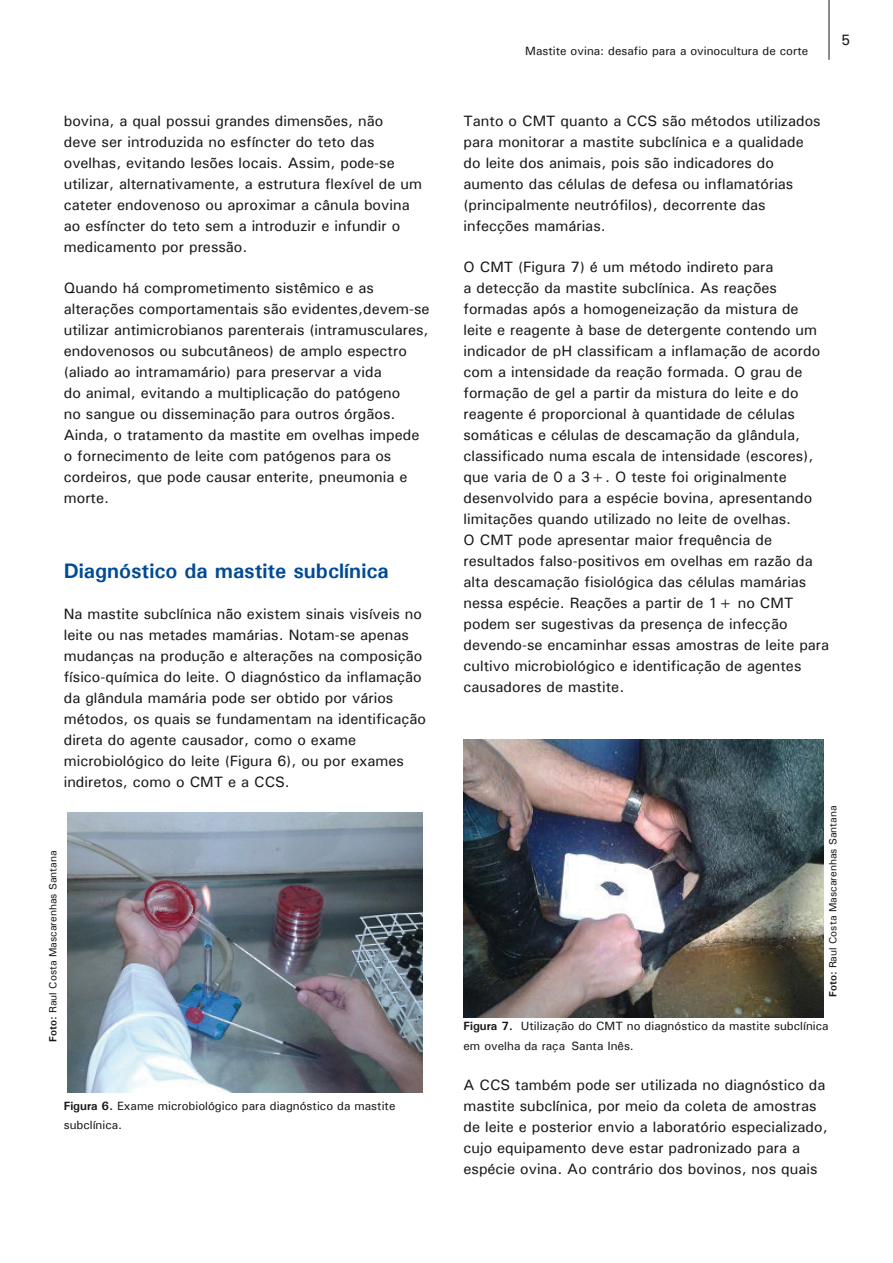
<style>
.page{position:relative;width:893px;height:1263px;background:#fff}
.page>*{position:absolute;margin:0;border:0;box-sizing:border-box;transform-origin:0 0}
.Título_1{font:700 21px "Univers";color:#004b94}
.Corpo_de_texto_1{font:500 15px/21px "Univers";color:#1a171c}
.Figuras{font:500 12px/19.5px "Univers";color:#1a171c}
.Figuras-2{font:500 10.5px "Univers";color:#1a171c}
.s1{font-weight:700}
</style>
<div class="page">
<hr style="left:829px;top:0;width:1px;height:60px;background:#1a171c">
<img style="left:67px;top:813px;width:355px;height:280px">
<img style="left:463px;top:740px;width:361px;height:277px">
<p class="Corpo_de_texto_1" style="left:64px;top:110px;width:360px">bovina, a qual possui grandes dimensões, não<br>deve ser introduzida no esfíncter do teto das ovelhas, evitando lesões locais. Assim, pode-se utilizar, alternativamente, a estrutura flexível de um cateter endovenoso ou aproximar a cânula bovina ao esfíncter do teto sem a introduzir e infundir o medicamento por pressão.</p>
<p class="Corpo_de_texto_1" style="left:64px;top:277px;width:367px">Quando há comprometimento sistêmico e as alterações comportamentais são evidentes,devem-se utilizar antimicrobianos parenterais (intramusculares, endovenosos ou subcutâneos) de amplo espectro (aliado ao intramamário) para preservar a vida<br>do animal, evitando a multiplicação do patógeno<br>no sangue ou disseminação para outros órgãos.<br>Ainda, o tratamento da mastite em ovelhas impede o fornecimento de leite com patógenos para os cordeiros, que pode causar enterite, pneumonia e morte.</p>
<p class="Título_1" style="left:64px;top:558px;width:327px">Diagnóstico da mastite subclínica</p>
<p class="Corpo_de_texto_1" style="left:64px;top:603px;width:364px">Na mastite subclínica não existem sinais visíveis no leite ou nas metades mamárias. Notam-se apenas mudanças na produção e alterações na composição físico-química do leite. O diagnóstico da inflamação da glândula mamária pode ser obtido por vários métodos, os quais se fundamentam na identificação direta do agente causador, como o exame microbiológico do leite (Figura 6), ou por exames indiretos, como o CMT e a CCS.</p>
<p class="Figuras-2" style="left:46px;top:1042px;width:193px;rotate:-90deg"><span class="s1">Foto:</span> Raul Costa Mascarenhas Santana</p>
<p class="Figuras" style="left:64px;top:1096px;width:333px"><span class="s1">Figura 6.</span> Exame microbiológico para diagnóstico da mastite subclínica.</p>
<p class="Figuras" style="left:525px;top:41px;width:284px">Mastite ovina: desafio para a ovinocultura de corte</p>
<p class="Corpo_de_texto_1" style="left:841px;top:29px;width:11px">5</p>
<p class="Corpo_de_texto_1" style="left:463px;top:110px;width:359px">Tanto o CMT quanto a CCS são métodos utilizados para monitorar a mastite subclínica e a qualidade do leite dos animais, pois são indicadores do aumento das células de defesa ou inflamatórias (principalmente neutrófilos), decorrente das infecções mamárias.</p>
<p class="Corpo_de_texto_1" style="left:463px;top:256px;width:367px">O CMT (Figura 7) é um método indireto para<br>a detecção da mastite subclínica. As reações formadas após a homogeneização da mistura de leite e reagente à base de detergente contendo um indicador de pH classificam a inflamação de acordo com a intensidade da reação formada. O grau de formação de gel a partir da mistura do leite e do reagente é proporcional à quantidade de células somáticas e células de descamação da glândula, classificado numa escala de intensidade (escores), que varia de 0 a 3+. O teste foi originalmente desenvolvido para a espécie bovina, apresentando limitações quando utilizado no leite de ovelhas.<br>O CMT pode apresentar maior frequência de resultados falso-positivos em ovelhas em razão da alta descamação fisiológica das células mamárias nessa espécie. Reações a partir de 1+ no CMT podem ser sugestivas da presença de infecção devendo-se encaminhar essas amostras de leite para cultivo microbiológico e identificação de agentes causadores de mastite.</p>
<p class="Figuras-2" style="left:826px;top:997px;width:193px;rotate:-90deg"><span class="s1">Foto:</span> Raul Costa Mascarenhas Santana</p>
<p class="Figuras" style="left:463px;top:1016px;width:367px"><span class="s1">Figura 7.</span> Utilização do CMT no diagnóstico da mastite subclínica em ovelha da raça Santa Inês.</p>
<p class="Corpo_de_texto_1" style="left:463px;top:1074px;width:366px">A CCS também pode ser utilizada no diagnóstico da mastite subclínica, por meio da coleta de amostras de leite e posterior envio a laboratório especializado, cujo equipamento deve estar padronizado para a espécie ovina. Ao contrário dos bovinos, nos quais</p>
</div>
